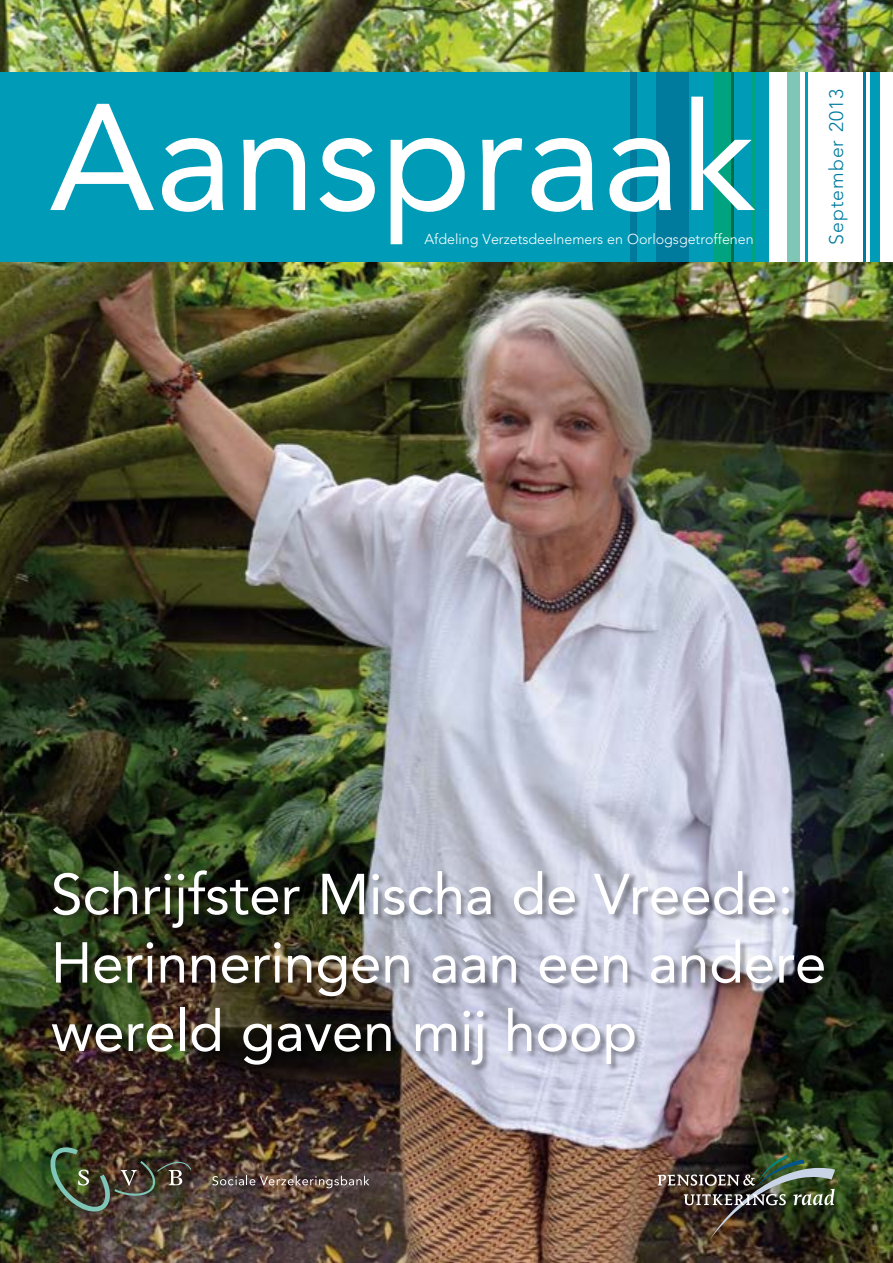
<style>
.page{position:relative;width:893px;height:1263px;background:#fff}
.page>*{position:absolute;margin:0;border:0;box-sizing:border-box;transform-origin:0 0}
.t1{font:150px "Avenir LT Std";color:#fff}
.SVB_Kop_Cover{font:57px/68.4px "Avenir LT Std";letter-spacing:-.005em;color:#fff}
.t2{font:300 19.5px "Avenir LT Std";letter-spacing:.05em;color:#007b9e}
.t3{font:300 14.25px "Avenir LT Std";color:#fff}
</style>
<div class="page">
<img style="left:0;top:0;width:893px;height:1263px">
<div style="left:0;top:72px;width:893px;height:189px;background:#009bb7"></div>
<div style="left:770px;top:72px;width:123px;height:189px;background:#fff"></div>
<div style="left:630px;top:72px;width:7px;height:189px;background:#007b9e"></div>
<hr style="left:805px;top:72px;width:3px;height:189px;background:#009bb7">
<hr style="left:863px;top:72px;width:3px;height:189px;background:#007b9e">
<hr style="left:730px;top:72px;width:3px;height:189px;background:#006e41">
<div style="left:656px;top:72px;width:32px;height:189px;background:#007b9e"></div>
<hr style="left:752px;top:72px;width:3px;height:189px;background:#00a37f">
<div style="left:787px;top:72px;width:13px;height:189px;background:#7fc6b7"></div>
<div style="left:713px;top:72px;width:18px;height:189px;background:#00a37f"></div>
<div style="left:870px;top:72px;width:9px;height:189px;background:#009bb7"></div>
<img style="left:46px;top:1147px;width:145px;height:69px">
<svg style="left:212px;top:1176px;width:157px;height:12px;background:#74655e"></svg>
<div style="left:55px;top:872px;width:777px;height:200px;background:#000;opacity:.35"></div>
<img style="left:658px;top:1155px;width:177px;height:84px">
<h1 class="t1" style="left:49px;top:71px;width:707px">Aanspraak</h1>
<p class="t2" style="left:825px;top:245px;width:157px;rotate:-90deg">September 2013</p>
<p class="t3" style="left:424px;top:231px;width:331px">Afdeling Verzetsdeelnemers en Oorlogsgetroffenen</p>
<p class="SVB_Kop_Cover" style="left:51px;top:861px;width:777px">Schrijfster Mischa de Vreede:<br>Herinneringen aan een andere wereld gaven mij hoop</p>
</div>
